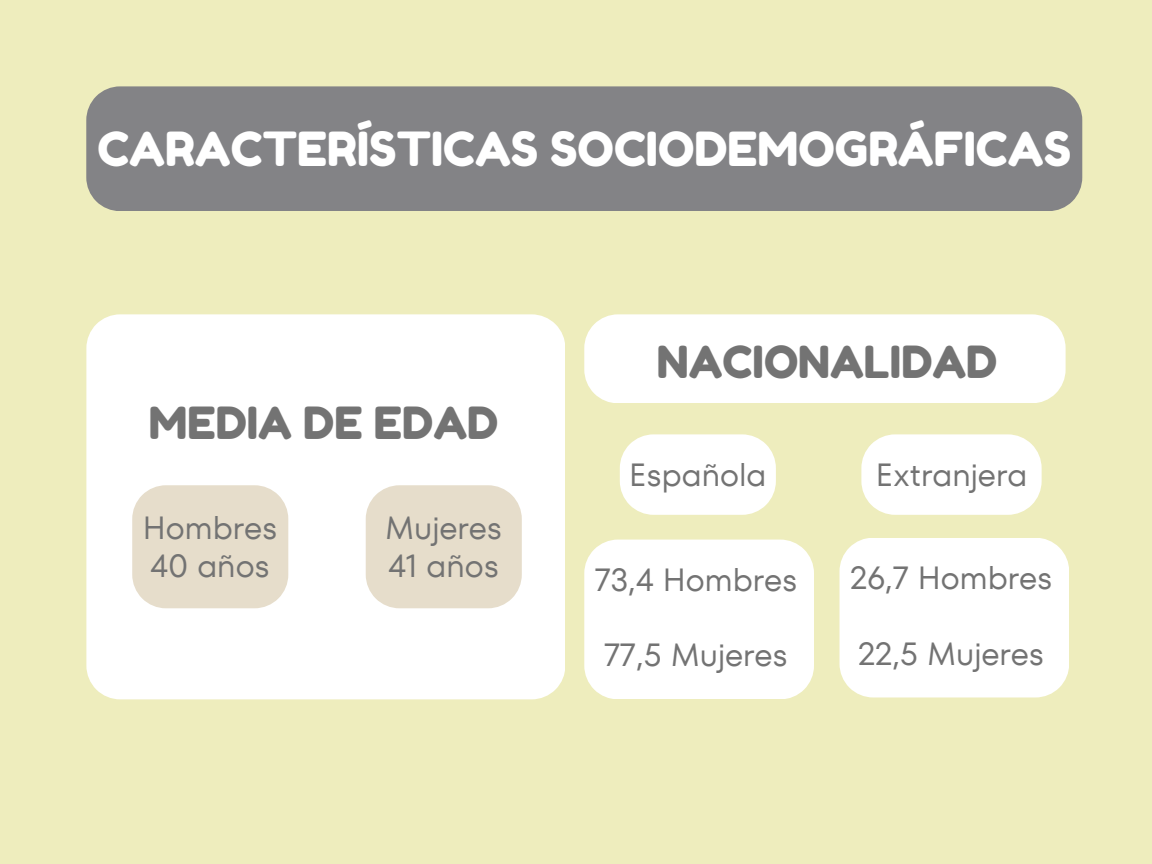
<style>
.page{position:relative;width:1152px;height:864px;background:#eeedbd}
.page>*{position:absolute;margin:0;border:0;box-sizing:border-box;transform-origin:0 0}
.t1{font:46.95px "Fredoka One";color:#fff}
.t2{font:44.25px "Fredoka One";color:#737373}
.t3{font:31.95px "TT Fors";color:#737373}
</style>
<div class="page">
<div style="left:86px;top:314px;width:479px;height:385px;background:#fff"></div>
<div style="left:86px;top:86px;width:996px;height:125px;background:#838386"></div>
<svg style="left:132px;top:485px;width:156px;height:123px"></svg>
<div style="left:584px;top:314px;width:482px;height:89px;background:#fff"></div>
<div style="left:366px;top:485px;width:156px;height:123px;background:#e6ddcb"></div>
<svg style="left:620px;top:434px;width:156px;height:81px"></svg>
<svg style="left:861px;top:434px;width:181px;height:81px"></svg>
<div style="left:584px;top:540px;width:230px;height:159px;background:#fff"></div>
<div style="left:840px;top:538px;width:229px;height:159px;background:#fff"></div>
<h1 class="t1" style="left:97px;top:120px;width:975px">CARACTERÍSTICAS SOCIODEMOGRÁFICAS</h1>
<h1 class="t2" style="left:149px;top:395px;width:351px">MEDIA DE EDAD</h1>
<p class="t3" style="left:143px;top:505px;width:136px">Hombres</p>
<p class="t3" style="left:150px;top:543px;width:121px">40 años</p>
<p class="t3" style="left:385px;top:505px;width:119px">Mujeres</p>
<h1 class="t3" style="left:388px;top:543px;width:112px">41 años</h1>
<p class="t2" style="left:657px;top:334px;width:342px">NACIONALIDAD</p>
<p class="t3" style="left:629px;top:452px;width:139px">Española</p>
<p class="t3" style="left:876px;top:452px;width:153px">Extranjera</p>
<p class="t3" style="left:595px;top:557px;width:204px">73,4 Hombres</p>
<p class="t3" style="left:604px;top:633px;width:185px">77,5 Mujeres</p>
<p class="t3" style="left:850px;top:555px;width:204px">26,7 Hombres</p>
<p class="t3" style="left:859px;top:631px;width:187px">22,5 Mujeres</p>
</div>
